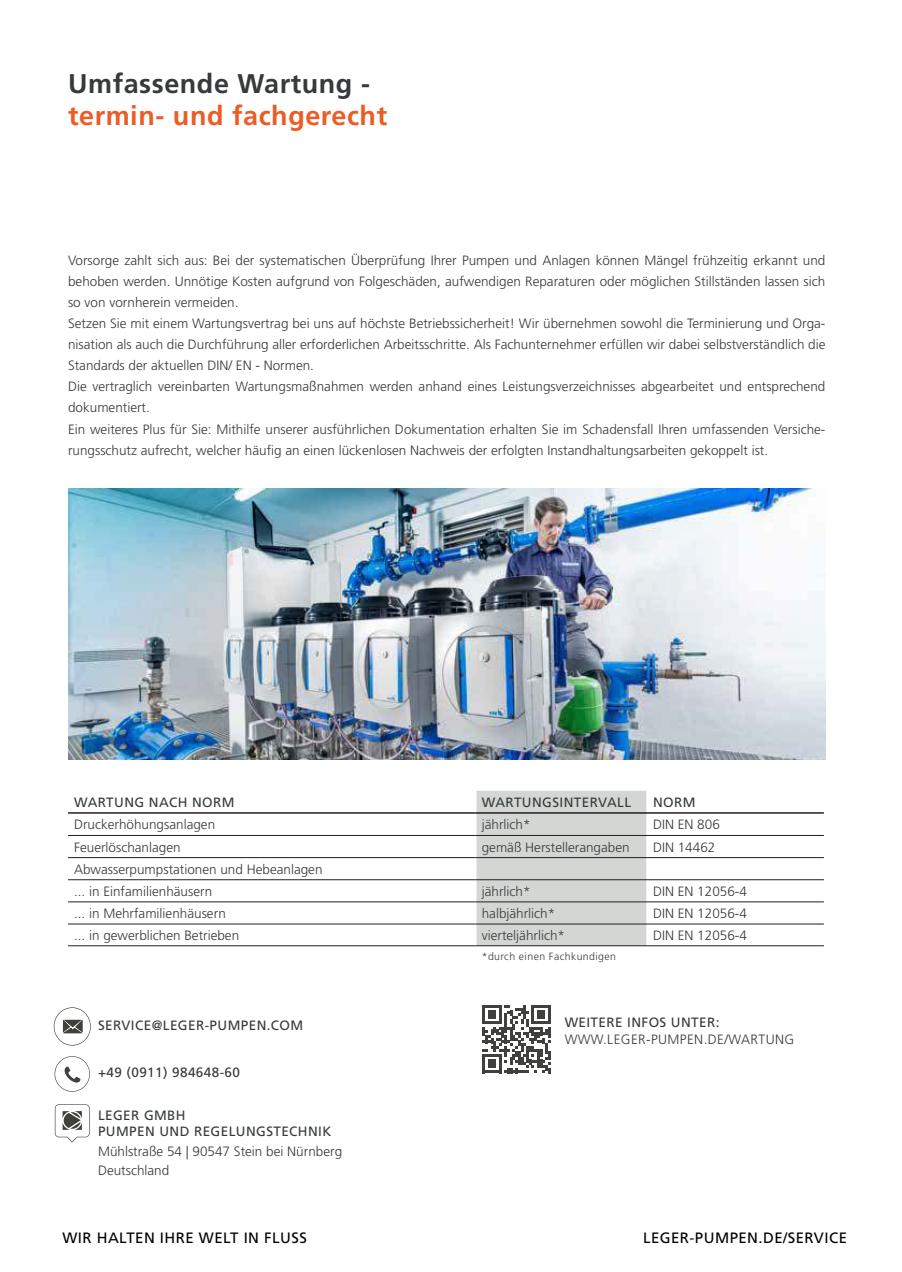
<style>
.page{position:relative;width:902px;height:1272px;background:#fff}
.page>*{position:absolute;margin:0;border:0;box-sizing:border-box;transform-origin:0 0}
.t1{font:700 27px "Frutiger LT Std";letter-spacing:.02em;color:#eb5c26}
.t2{font:700 27px "Frutiger LT Std";letter-spacing:.02em;color:#363a3b}
.t3{font:15px "Frutiger LT Std";letter-spacing:.03em;color:#000}
.t4{font:300 13.5px/21px "Frutiger LT Std";color:#363a3b}
.t5{font:13.5px/16.5px "Frutiger LT Std";letter-spacing:.03em;color:#363a3b}
.t6{font:300 13.5px "Frutiger LT Std";letter-spacing:.03em;color:#363a3b}
.t7{font:300 10.5px "Frutiger LT Std";letter-spacing:.04em;color:#363a3b}
</style>
<div class="page">
<img style="left:68px;top:488px;width:757px;height:272px">
<div style="left:475px;top:791px;width:172px;height:156px;background:#d4d6d4"></div>
<hr style="left:68px;top:835px;width:407px;height:1px;background:#221f1f">
<hr style="left:475px;top:835px;width:172px;height:1px;background:#221f1f">
<hr style="left:647px;top:835px;width:176px;height:1px;background:#221f1f">
<hr style="left:68px;top:857px;width:407px;height:1px;background:#221f1f">
<hr style="left:475px;top:857px;width:172px;height:1px;background:#221f1f">
<hr style="left:647px;top:857px;width:176px;height:1px;background:#221f1f">
<hr style="left:68px;top:879px;width:407px;height:1px;background:#221f1f">
<hr style="left:475px;top:879px;width:172px;height:1px;background:#221f1f">
<hr style="left:647px;top:879px;width:176px;height:1px;background:#221f1f">
<hr style="left:68px;top:901px;width:407px;height:1px;background:#221f1f">
<hr style="left:475px;top:901px;width:172px;height:1px;background:#221f1f">
<hr style="left:647px;top:901px;width:176px;height:1px;background:#221f1f">
<hr style="left:68px;top:923px;width:407px;height:1px;background:#221f1f">
<hr style="left:475px;top:923px;width:172px;height:1px;background:#221f1f">
<hr style="left:647px;top:923px;width:176px;height:1px;background:#221f1f">
<hr style="left:68px;top:945px;width:407px;height:1px;background:#221f1f">
<hr style="left:475px;top:945px;width:172px;height:1px;background:#221f1f">
<hr style="left:647px;top:945px;width:176px;height:1px;background:#221f1f">
<hr style="left:68px;top:812px;width:407px;height:1px;background:#221f1f">
<hr style="left:475px;top:812px;width:172px;height:1px;background:#221f1f">
<hr style="left:647px;top:812px;width:176px;height:1px;background:#221f1f">
<svg style="left:54px;top:1007px;width:37px;height:38px"></svg>
<svg style="left:55px;top:1056px;width:35px;height:35px"></svg>
<svg style="left:55px;top:1104px;width:35px;height:38px"></svg>
<svg style="left:482px;top:1005px;width:68px;height:68px"></svg>
<h1 class="t2" style="left:68px;top:72px;width:303px">Umfassende Wartung -</h1>
<h1 class="t1" style="left:68px;top:104px;width:320px">termin- und fachgerecht</h1>
<p class="t4" style="left:68px;top:251px;width:758px">Vorsorge zahlt sich aus: Bei der systematischen Überprüfung Ihrer Pumpen und Anlagen können Mängel frühzeitig erkannt und behoben werden. Unnötige Kosten aufgrund von Folgeschäden, aufwendigen Reparaturen oder möglichen Stillständen lassen sich so von vornherein vermeiden.<br>Setzen Sie mit einem Wartungsvertrag bei uns auf höchste Betriebssicherheit! Wir übernehmen sowohl die Terminierung und Orga&shy;nisation als auch die Durchführung aller erforderlichen Arbeitsschritte. Als Fachunternehmer erfüllen wir dabei selbstverständlich die Standards der aktuellen DIN/ EN - Normen.<br>Die vertraglich vereinbarten Wartungsmaßnahmen werden anhand eines Leistungsverzeichnisses abgearbeitet und entsprechend dokumentiert.<br>Ein weiteres Plus für Sie: Mithilfe unserer ausführlichen Dokumentation erhalten Sie im Schadensfall Ihren umfassenden Versiche&shy;rungsschutz aufrecht, welcher häufig an einen lückenlosen Nachweis der erfolgten Instandhaltungsarbeiten gekoppelt ist.</p>
<p class="t5" style="left:74px;top:795px;width:162px">WARTUNG NACH NORM</p>
<p class="t5" style="left:481px;top:795px;width:151px">WARTUNGSINTERVALL</p>
<p class="t5" style="left:653px;top:795px;width:44px">NORM</p>
<p class="t4" style="left:74px;top:815px;width:143px">Druckerhöhungsanlagen</p>
<p class="t4" style="left:481px;top:815px;width:50px">jährlich*</p>
<p class="t4" style="left:653px;top:815px;width:68px">DIN EN 806</p>
<p class="t4" style="left:74px;top:837px;width:108px">Feuerlöschanlagen</p>
<p class="t4" style="left:481px;top:837px;width:149px">gemäß Herstellerangaben</p>
<p class="t4" style="left:653px;top:837px;width:64px">DIN 14462</p>
<p class="t4" style="left:74px;top:858px;width:250px;line-height:22.2px">Abwasserpumpstationen und Hebeanlagen ... in Einfamilienhäusern</p>
<p class="t4" style="left:481px;top:881px;width:50px">jährlich*</p>
<p class="t4" style="left:653px;top:881px;width:95px">DIN EN 12056-4</p>
<p class="t4" style="left:74px;top:903px;width:153px">... in Mehrfamilienhäusern</p>
<p class="t4" style="left:481px;top:903px;width:75px">halbjährlich*</p>
<p class="t4" style="left:653px;top:903px;width:95px">DIN EN 12056-4</p>
<p class="t4" style="left:74px;top:925px;width:167px">... in gewerblichen Betrieben</p>
<p class="t4" style="left:481px;top:925px;width:85px">vierteljährlich*</p>
<p class="t4" style="left:653px;top:925px;width:95px">DIN EN 12056-4</p>
<p class="t7" style="left:481px;top:950px;width:136px">*durch einen Fachkundigen</p>
<p class="t5" style="left:98px;top:1018px;width:207px">SERVICE@LEGER-PUMPEN.COM</p>
<p class="t5" style="left:564px;top:1015px;width:156px">WEITERE INFOS UNTER:</p>
<p class="t6" style="left:564px;top:1032px;width:231px">WWW.LEGER-PUMPEN.DE/WARTUNG</p>
<p class="t5" style="left:98px;top:1064px;width:143px">+49 (0911) 984648-60</p>
<p class="t5" style="left:98px;top:1107px;width:235px">LEGER GMBH<br>PUMPEN UND REGELUNGSTECHNIK</p>
<p class="t4" style="left:98px;top:1141px;width:246px;line-height:19.5px">Mühlstraße 54 | 90547 Stein bei Nürnberg<br>Deutschland</p>
<p class="t3" style="left:62px;top:1231px;width:246px">WIR HALTEN IHRE WELT IN FLUSS</p>
<p class="t3" style="left:643px;top:1231px;width:205px">LEGER-PUMPEN.DE/SERVICE</p>
</div>
